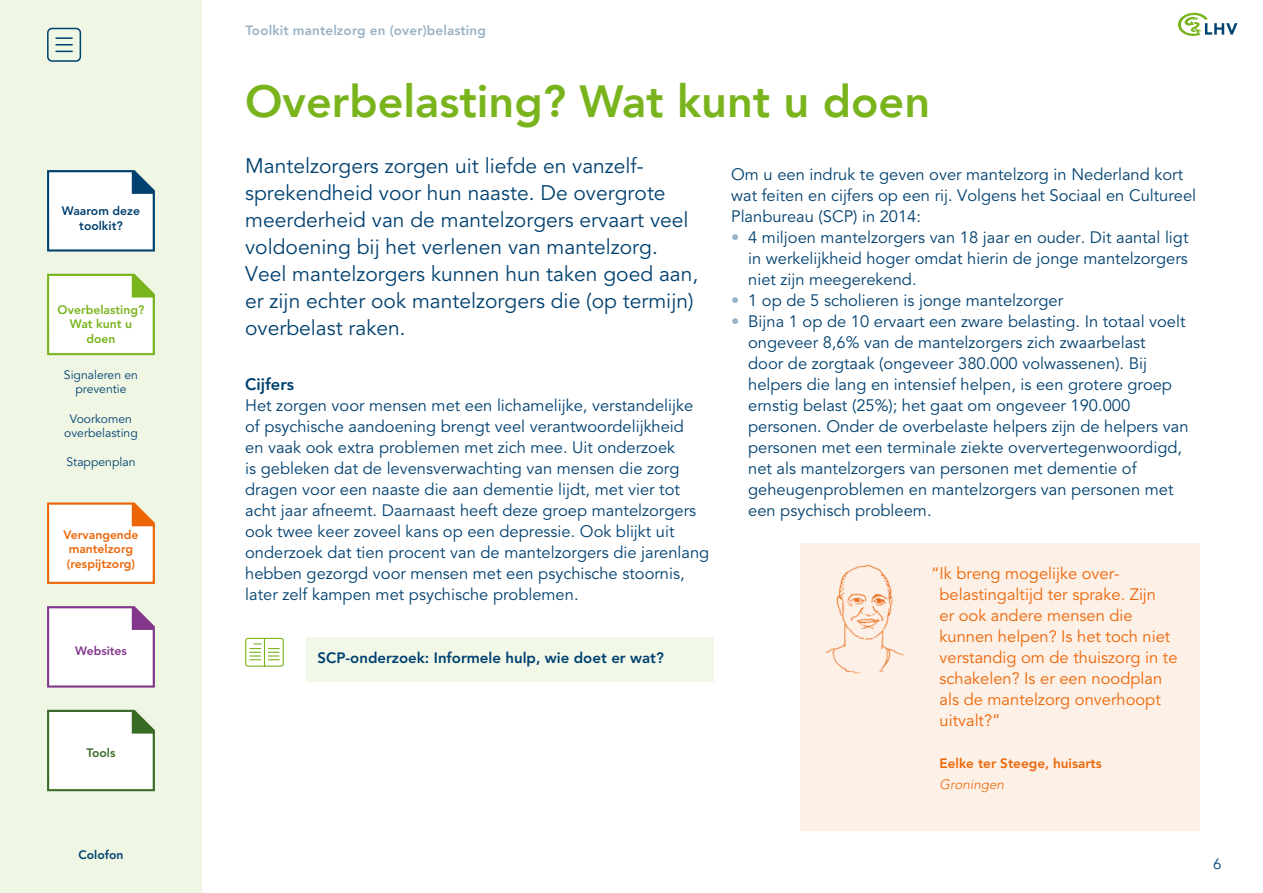
<style>
.page{position:relative;width:1263px;height:893px;background:#fff}
.page>*{position:absolute;margin:0;border:0;box-sizing:border-box;transform-origin:0 0}
.t1{font:800 45px "Avenir";color:#79b41d}
.t2{font:21px/27px "Avenir LT";color:#004170}
.t3{font:16.5px/21px "Avenir LT";color:#004170}
.t4{font:16.5px/21px "Avenir LT";color:#ec6608}
.t5{font:800 16.5px "Avenir LT";color:#004170}
.t6{font:800 15px "Avenir LT";color:#004170}
.t7{font:15px "Avenir";color:#004170}
.t8{font:800 13.5px "Avenir";letter-spacing:.01em;color:#99b3c6}
.t9{font:800 13.5px "Avenir LT";color:#ec6608}
.t10{font:italic 300 13.5px "Avenir LT";color:#ec6608}
.t11{font:12.15px/14.5px "Avenir LT";color:#004170;text-align:center}
.t12{font:800 12.15px/14.5px "Avenir LT";color:#ec6608}
.t13{font:800 12.15px/14.5px "Avenir LT";color:#79b41d;text-align:center}
.t14{font:800 12.15px/14.5px "Avenir LT";color:#004070;text-align:center}
.t15{font:800 12.15px "Avenir LT";color:#82368c}
.t16{font:800 12.15px "Avenir LT";color:#004170}
.t17{font:800 12.15px "Avenir LT";color:#386b26}
.s1{color:#99b3c6}
</style>
<div class="page">
<svg style="left:1178px;top:12px;width:59px;height:24px"></svg>
<div style="left:800px;top:543px;width:399px;height:287px;background:#fdf0e6"></div>
<div style="left:306px;top:638px;width:407px;height:44px;background:#f1f8e8"></div>
<svg style="left:245px;top:637px;width:39px;height:30px"></svg>
<div style="left:0;top:0;width:202px;height:893px;background:#eff6e4"></div>
<svg style="left:47px;top:502px;width:108px;height:82px;background:#fcece1"></svg>
<svg style="left:47px;top:274px;width:108px;height:81px;background:#eff6e4"></svg>
<svg style="left:47px;top:170px;width:108px;height:82px;background:#e0e8ed"></svg>
<svg style="left:47px;top:606px;width:108px;height:82px;background:#efe7f0"></svg>
<svg style="left:47px;top:710px;width:108px;height:81px;background:#e8eee5"></svg>
<svg style="left:56px;top:37px;width:16px;height:15px"></svg>
<div style="left:47px;top:28px;width:34px;height:34px;border:2px solid #004070;border-radius:4px"></div>
<img style="left:826px;top:564px;width:78px;height:110px">
<p class="t14" style="left:62px;top:204px;width:80px">Waarom deze toolkit?</p>
<p class="t13" style="left:58px;top:302px;width:88px">Overbelasting?<br>Wat kunt u doen</p>
<p class="t11" style="left:64px;top:368px;width:76px">Signaleren en preventie</p>
<p class="t11" style="left:64px;top:411px;width:75px">Voorkomen overbelasting</p>
<p class="t11" style="left:67px;top:455px;width:70px">Stappenplan</p>
<p class="t12" style="left:63px;top:527px;width:77px">Vervangende mantelzorg (respijtzorg)</p>
<p class="t15" style="left:75px;top:643px;width:53px">Websites</p>
<p class="t17" style="left:86px;top:746px;width:31px">Tools</p>
<p class="t16" style="left:79px;top:848px;width:46px">Colofon</p>
<p class="t8" style="left:246px;top:20px;width:242px">Toolkit mantelzorg en (over)belasting</p>
<h1 class="t1" style="left:245px;top:66px;width:687px">Overbelasting? Wat kunt u doen</h1>
<p class="t2" style="left:245px;top:153px;width:455px">Mantelzorgers zorgen uit liefde en vanzelf&shy;sprekendheid voor hun naaste. De overgrote meerderheid van de mantelzorgers ervaart veel voldoening bij het verlenen van mantelzorg.<br>Veel mantelzorgers kunnen hun taken goed aan, er zijn echter ook mantelzorgers die (op termijn) overbelast raken.</p>
<p class="t3" style="left:731px;top:164px;width:467px">Om u een indruk te geven over mantelzorg in Nederland kort wat feiten en cijfers op een rij. Volgens het Sociaal en Cultureel<br>Planbureau (SCP) in 2014:</p>
<p class="t3" style="left:748px;top:227px;width:442px;text-align:justify;text-indent:-17px"><span class="s1">•</span> 4 miljoen mantelzorgers van 18 jaar en ouder. Dit aantal ligt in werkelijkheid hoger omdat hierin de jonge mantelzorgers niet zijn meegerekend.</p>
<p class="t3" style="left:731px;top:290px;width:334px"><span class="s1">•</span> 1 op de 5 scholieren is jonge mantelzorger</p>
<p class="t3" style="left:748px;top:311px;width:442px;text-indent:-17px"><span class="s1">•</span> Bijna 1 op de 10 ervaart een zware belasting. In totaal voelt ongeveer 8,6% van de mantelzorgers zich zwaarbelast<br>door de zorgtaak (ongeveer 380.000 volwassenen). Bij helpers die lang en intensief helpen, is een grotere groep ernstig belast (25%); het gaat om ongeveer 190.000 personen. Onder de overbelaste helpers zijn de helpers van personen met een terminale ziekte oververtegenwoordigd, net als mantelzorgers van personen met dementie of geheugenproblemen en mantelzorgers van personen met een psychisch probleem.</p>
<p class="t5" style="left:245px;top:375px;width:50px">Cijfers</p>
<p class="t3" style="left:245px;top:395px;width:466px">Het zorgen voor mensen met een lichamelijke, verstandelijke of psychische aandoening brengt veel verantwoordelijkheid<br>en vaak ook extra problemen met zich mee. Uit onderzoek<br>is gebleken dat de levensverwachting van mensen die zorg dragen voor een naaste die aan dementie lijdt, met vier tot acht jaar afneemt. Daarnaast heeft deze groep mantelzorgers ook twee keer zoveel kans op een depressie. Ook blijkt uit onderzoek dat tien procent van de mantelzorgers die jarenlang hebben gezorgd voor mensen met een psychische stoornis, later zelf kampen met psychische problemen.</p>
<p class="t4" style="left:939px;top:563px;width:239px;text-indent:-8px">“Ik breng mogelijke over&shy;belastingaltijd ter sprake. Zijn<br>er ook andere mensen die kunnen helpen? Is het toch niet verstandig om de thuiszorg in te schakelen? Is er een noodplan als de mantelzorg onverhoopt uitvalt?”</p>
<p class="t9" style="left:939px;top:755px;width:164px">Eelke ter Steege, huisarts</p>
<p class="t10" style="left:939px;top:776px;width:66px">Groningen</p>
<p class="t6" style="left:317px;top:649px;width:348px">SCP-onderzoek: Informele hulp, wie doet er wat?</p>
<p class="t7" style="left:1213px;top:855px;width:10px">6</p>
</div>
